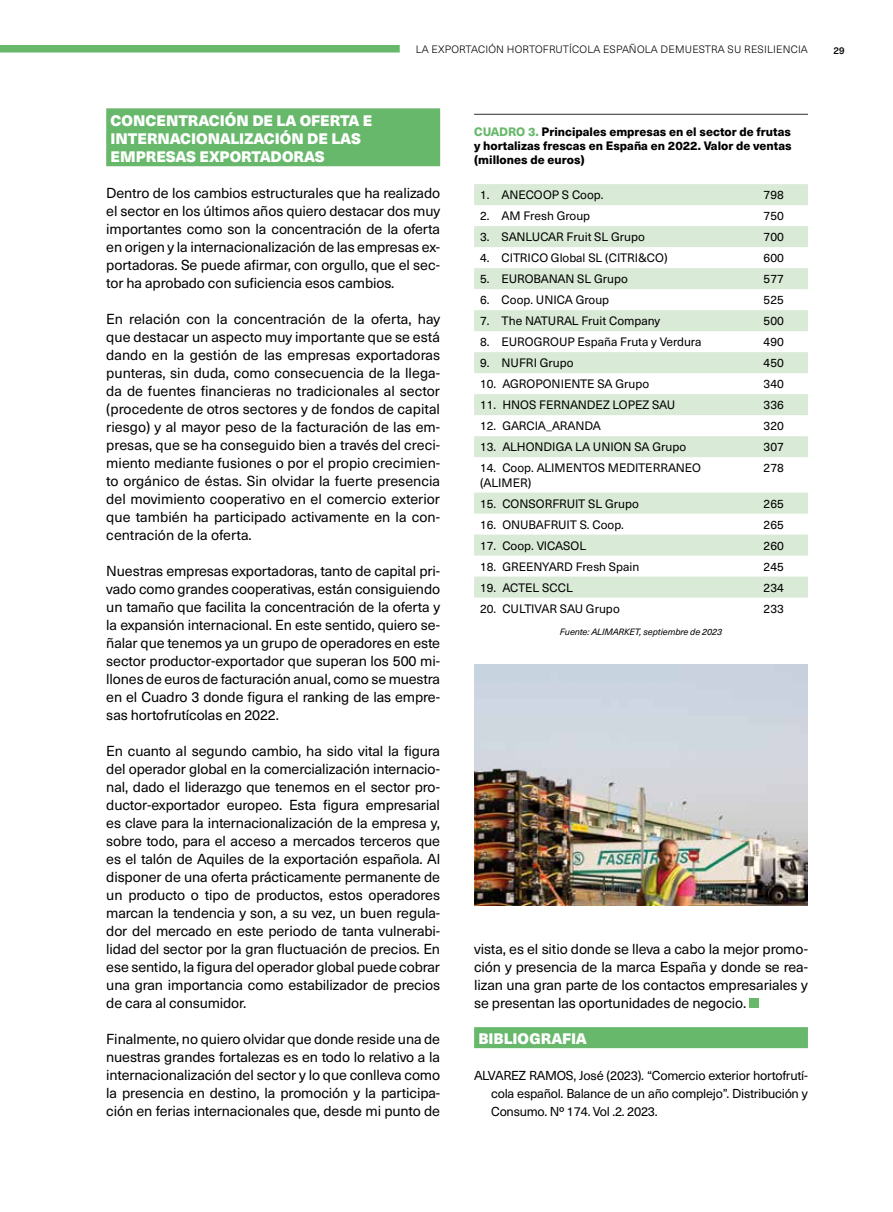
<style>
.page{position:relative;width:893px;height:1212px;background:#fff}
.page>*{position:absolute;margin:0;border:0;box-sizing:border-box;transform-origin:0 0}
.t1{font:900 15px/18px "Neue Haas Unica";color:#fff}
.t2{font:14.25px/18px "Neue Haas Unica";letter-spacing:-.01em;color:#000;text-align:justify}
.t3{font:12.75px/18px "Neue Haas Unica";letter-spacing:-.02em;color:#000;text-align:justify}
.t4{font:12px/14.4px "Neue Haas Unica";color:#000}
.t5{font:800 12px/14.4px "Neue Haas Unica";color:#000;text-align:justify}
.t6{font:300 10.5px "Neue Haas Unica";letter-spacing:.02em;color:#000}
.t7{font:500 9.75px "Neue Haas Unica";color:#000}
.t8{font:italic 9px "Neue Haas Unica";letter-spacing:-.01em;color:#000}
.s1{color:#67b86b}
</style>
<div class="page">
<div style="left:106px;top:108px;width:334px;height:58px;background:#67b86b"></div>
<div style="left:474px;top:1027px;width:334px;height:21px;background:#67b86b"></div>
<div style="left:749px;top:998px;width:10px;height:10px;background:#67b86b"></div>
<hr style="left:474px;top:114px;width:334px;height:1px;background:#454444">
<svg style="left:474px;top:184px;width:334px;height:414px"></svg>
<img style="left:474px;top:664px;width:334px;height:242px">
<div style="left:0;top:45px;width:400px;height:8px;background:#67b86b"></div>
<p class="t6" style="left:416px;top:41px;width:394px">LA EXPORTACIÓN HORTOFRUTÍCOLA ESPAÑOLA DEMUESTRA SU RESILIENCIA</p>
<p class="t7" style="left:833px;top:43px;width:13px">29</p>
<p class="t1" style="left:111px;top:111px;width:263px">CONCENTRACIÓN DE LA OFERTA E<br>INTERNACIONALIZACIÓN DE LAS<br>EMPRESAS EXPORTADORAS</p>
<p class="t2" style="left:106px;top:183px;width:335px">Dentro de los cambios estructurales que ha realizado el sector en los últimos años quiero destacar dos muy importantes como son la concentración de la oferta en origen y la internacionalización de las empresas ex&shy;portadoras. Se puede afirmar, con orgullo, que el sec&shy;tor ha aprobado con suficiencia esos cambios.</p>
<p class="t2" style="left:106px;top:309px;width:335px">En relación con la concentración de la oferta, hay que destacar un aspecto muy importante que se está dando en la gestión de las empresas exportadoras punteras, sin duda, como consecuencia de la llega&shy;da de fuentes financieras no tradicionales al sector (procedente de otros sectores y de fondos de capital riesgo) y al mayor peso de la facturación de las em&shy;presas, que se ha conseguido bien a través del creci&shy;miento mediante fusiones o por el propio crecimien&shy;to orgánico de éstas. Sin olvidar la fuerte presencia del movimiento cooperativo en el comercio exterior que también ha participado activamente en la con&shy;centración de la oferta.</p>
<p class="t2" style="left:106px;top:561px;width:335px">Nuestras empresas exportadoras, tanto de capital pri&shy;vado como grandes cooperativas, están consiguiendo un tamaño que facilita la concentración de la oferta y la expansión internacional. En este sentido, quiero se&shy;ñalar que tenemos ya un grupo de operadores en este sector productor-exportador que superan los 500 mi&shy;llones de euros de facturación anual, como se muestra en el Cuadro 3 donde figura el ranking de las empre&shy;sas hortofrutícolas en 2022.</p>
<p class="t2" style="left:106px;top:741px;width:335px">En cuanto al segundo cambio, ha sido vital la figura del operador global en la comercialización internacio&shy;nal, dado el liderazgo que tenemos en el sector pro&shy;ductor-exportador europeo. Esta figura empresarial es clave para la internacionalización de la empresa y, sobre todo, para el acceso a mercados terceros que es el talón de Aquiles de la exportación española. Al disponer de una oferta prácticamente permanente de un producto o tipo de productos, estos operadores marcan la tendencia y son, a su vez, un buen regula&shy;dor del mercado en este periodo de tanta vulnerabi&shy;lidad del sector por la gran fluctuación de precios. En ese sentido, la figura del operador global puede cobrar una gran importancia como estabilizador de precios de cara al consumidor.</p>
<p class="t2" style="left:106px;top:1029px;width:335px">Finalmente, no quiero olvidar que donde reside una de nuestras grandes fortalezas es en todo lo relativo a la internacionalización del sector y lo que conlleva como la presencia en destino, la promoción y la participa&shy;ción en ferias internacionales que, desde mi punto de</p>
<p class="t5" style="left:474px;top:123px;width:319px"><span class="s1">CUADRO 3.</span> Principales empresas en el sector de frutas y hortalizas frescas en España en 2022. Valor de ventas (millones de euros)</p>
<p class="t4" style="left:480px;top:187px;width:125px">1. ANECOOP S Coop.</p>
<p class="t4" style="left:764px;top:187px;width:22px">798</p>
<p class="t4" style="left:480px;top:208px;width:112px">2. AM Fresh Group</p>
<p class="t4" style="left:764px;top:208px;width:22px">750</p>
<p class="t4" style="left:480px;top:229px;width:166px">3. SANLUCAR Fruit SL Grupo</p>
<p class="t4" style="left:764px;top:229px;width:22px">700</p>
<p class="t4" style="left:480px;top:250px;width:189px">4. CITRICO Global SL (CITRI&amp;CO)</p>
<p class="t4" style="left:764px;top:250px;width:22px">600</p>
<p class="t4" style="left:480px;top:271px;width:149px">5. EUROBANAN SL Grupo</p>
<p class="t4" style="left:764px;top:271px;width:22px">577</p>
<p class="t4" style="left:480px;top:292px;width:131px">6. Coop. UNICA Group</p>
<p class="t4" style="left:764px;top:292px;width:22px">525</p>
<p class="t4" style="left:480px;top:313px;width:181px">7. The NATURAL Fruit Company</p>
<p class="t4" style="left:764px;top:313px;width:22px">500</p>
<p class="t4" style="left:480px;top:334px;width:223px">8. EUROGROUP España Fruta y Verdura</p>
<p class="t4" style="left:764px;top:334px;width:22px">490</p>
<p class="t4" style="left:480px;top:355px;width:95px">9. NUFRI Grupo</p>
<p class="t4" style="left:764px;top:355px;width:22px">450</p>
<p class="t4" style="left:480px;top:376px;width:171px">10. AGROPONIENTE SA Grupo</p>
<p class="t4" style="left:764px;top:376px;width:22px">340</p>
<p class="t4" style="left:480px;top:397px;width:197px">11. HNOS FERNANDEZ LOPEZ SAU</p>
<p class="t4" style="left:764px;top:397px;width:22px">336</p>
<p class="t4" style="left:480px;top:418px;width:122px">12. GARCIA_ARANDA</p>
<p class="t4" style="left:764px;top:418px;width:22px">320</p>
<p class="t4" style="left:480px;top:439px;width:208px">13. ALHONDIGA LA UNION SA Grupo</p>
<p class="t4" style="left:764px;top:439px;width:22px">307</p>
<p class="t4" style="left:480px;top:460px;width:222px">14. Coop. ALIMENTOS MEDITERRANEO (ALIMER)</p>
<p class="t4" style="left:764px;top:460px;width:22px">278</p>
<p class="t4" style="left:480px;top:495px;width:160px">15. CONSORFRUIT SL Grupo</p>
<p class="t4" style="left:764px;top:495px;width:22px">265</p>
<p class="t4" style="left:480px;top:516px;width:145px">16. ONUBAFRUIT S. Coop.</p>
<p class="t4" style="left:764px;top:516px;width:22px">265</p>
<p class="t4" style="left:480px;top:537px;width:108px">17. Coop. VICASOL</p>
<p class="t4" style="left:764px;top:537px;width:22px">260</p>
<p class="t4" style="left:480px;top:558px;width:161px">18. GREENYARD Fresh Spain</p>
<p class="t4" style="left:764px;top:558px;width:22px">245</p>
<p class="t4" style="left:480px;top:579px;width:94px">19. ACTEL SCCL</p>
<p class="t4" style="left:764px;top:579px;width:22px">234</p>
<p class="t4" style="left:480px;top:600px;width:141px">20. CULTIVAR SAU Grupo</p>
<p class="t4" style="left:764px;top:600px;width:22px">233</p>
<p class="t8" style="left:560px;top:625px;width:164px">Fuente: ALIMARKET, septiembre de 2023</p>
<p class="t2" style="left:474px;top:939px;width:335px">vista, es el sitio donde se lleva a cabo la mejor promo&shy;ción y presencia de la marca España y donde se rea&shy;lizan una gran parte de los contactos empresariales y se presentan las oportunidades de negocio.</p>
<p class="t1" style="left:478px;top:1029px;width:110px">BIBLIOGRAFIA</p>
<p class="t3" style="left:491px;top:1066px;width:318px;text-indent:-17px">ALVAREZ RAMOS, José (2023). “Comercio exterior hortofrutí&shy;cola español. Balance de un año complejo”. Distribución y Consumo. Nº 174. Vol .2. 2023.</p>
</div>
